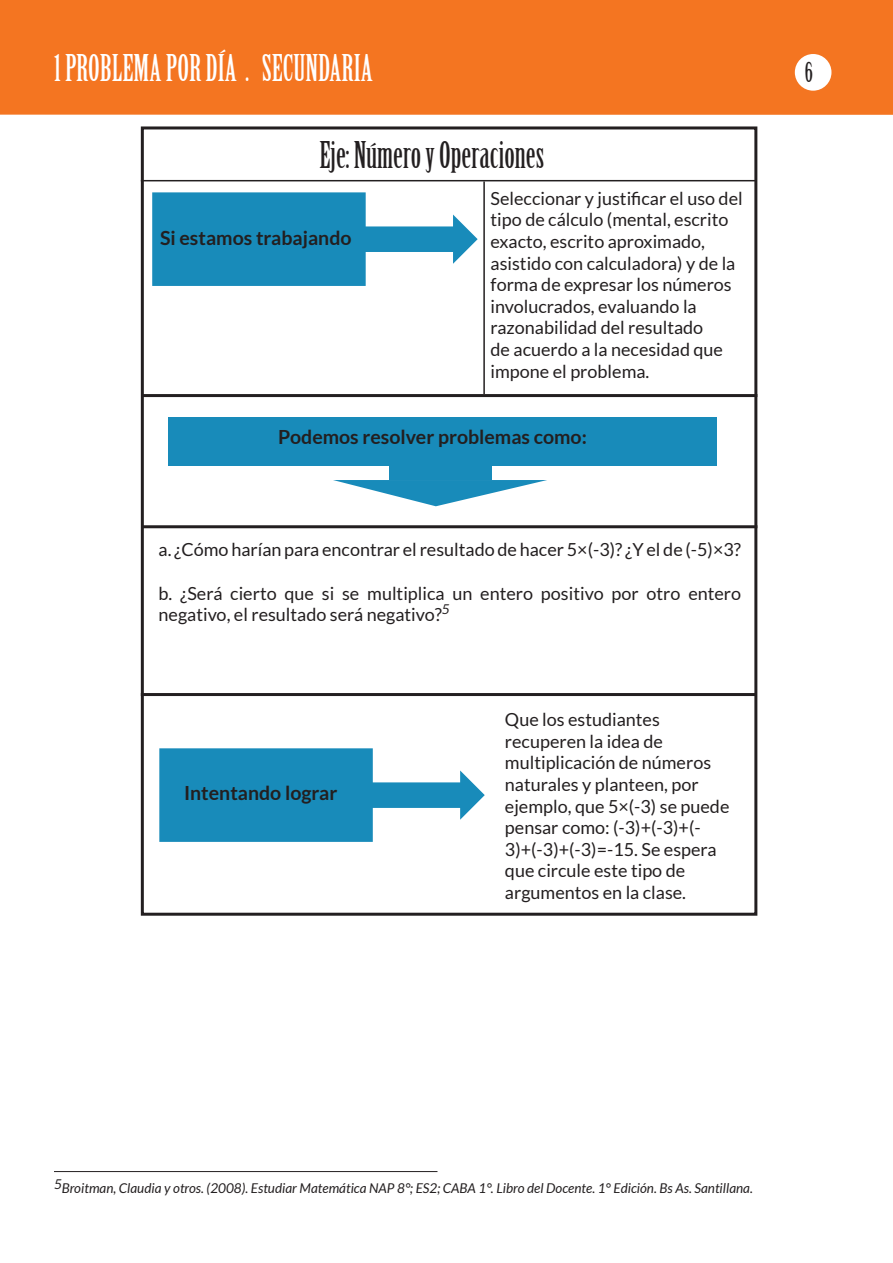
<style>
.page{position:relative;width:893px;height:1263px;background:#fff}
.page>*{position:absolute;margin:0;border:0;box-sizing:border-box;transform-origin:0 0}
.t1{font:36px "Birch Std";color:#fff}
.t2{font:36px "Birch Std";color:#231f20}
.t3{font:27px "Birch Std";color:#231f20}
.t4{font:700 19.5px "Lato";color:#231f20}
.t5{font:18px/21.6px "Lato";color:#231f20}
.t6{font:italic 13.5px "Lato";color:#231f20}
</style>
<div class="page">
<div style="left:0;top:0;width:893px;height:115px;background:#f47521"></div>
<div style="left:795px;top:54px;width:36px;height:37px;background:#fff;border-radius:50%"></div>
<svg style="left:152px;top:192px;width:326px;height:94px"></svg>
<div style="left:141px;top:126px;width:616px;height:790px;border:3px solid #231f20"></div>
<hr style="left:141px;top:180px;width:615px;height:1px;background:#231f20">
<hr style="left:483px;top:181px;width:2px;height:213px;background:#231f20">
<div style="left:168px;top:417px;width:548px;height:48px;background:#188bba"></div>
<div style="left:389px;top:462px;width:102px;height:18px;background:#188bba"></div>
<svg style="left:333px;top:480px;width:214px;height:26px"></svg>
<hr style="left:142px;top:394px;width:615px;height:3px;background:#231f20">
<hr style="left:142px;top:525px;width:615px;height:3px;background:#231f20">
<svg style="left:159px;top:748px;width:326px;height:94px"></svg>
<hr style="left:141px;top:693px;width:615px;height:3px;background:#231f20">
<hr style="left:54px;top:1171px;width:383px;height:1px;background:#231f20">
<h1 class="t1" style="left:54px;top:48px;width:320px">1 PROBLEMA POR DÍA . SECUNDARIA</h1>
<p class="t2" style="left:319px;top:134px;width:226px">Eje: Número y Operaciones</p>
<p class="t5" style="left:491px;top:187px;width:254px">Seleccionar y justificar el uso del tipo de cálculo (mental, escrito exacto, escrito aproximado, asistido con calculadora) y de la forma de expresar los números involucrados, evaluando la razonabilidad del resultado<br>de acuerdo a la necesidad que impone el problema.</p>
<p class="t4" style="left:160px;top:227px;width:193px">Si estamos trabajando</p>
<p class="t4" style="left:278px;top:426px;width:310px">Podemos resolver problemas como:</p>
<p class="t5" style="left:159px;top:539px;width:584px">a. ¿Cómo harían para encontrar el resultado de hacer 5×(-3)? ¿Y el de (-5)×3?</p>
<p class="t5" style="left:159px;top:582px;width:584px">b. ¿Será cierto que si se multiplica un entero positivo por otro entero negativo, el resultado será negativo?</p>
<p class="t6" style="left:442px;top:602px;width:9px">5</p>
<p class="t4" style="left:184px;top:782px;width:155px">Intentando lograr</p>
<p class="t5" style="left:505px;top:709px;width:226px">Que los estudiantes recuperen la idea de multiplicación de números naturales y planteen, por ejemplo, que 5×(-3) se puede pensar como: (-3)+(-3)+(-<br>3)+(-3)+(-3)=-15. Se espera que circule este tipo de argumentos en la clase.</p>
<h2 class="t3" style="left:805px;top:57px;width:10px">6</h2>
<p class="t6" style="left:54px;top:1177px;width:9px">5</p>
<p class="t6" style="left:62px;top:1180px;width:693px">Broitman, Claudia y otros. (2008). Estudiar Matemática NAP 8°; ES2; CABA 1°. Libro del Docente. 1° Edición. Bs As. Santillana.</p>
</div>
